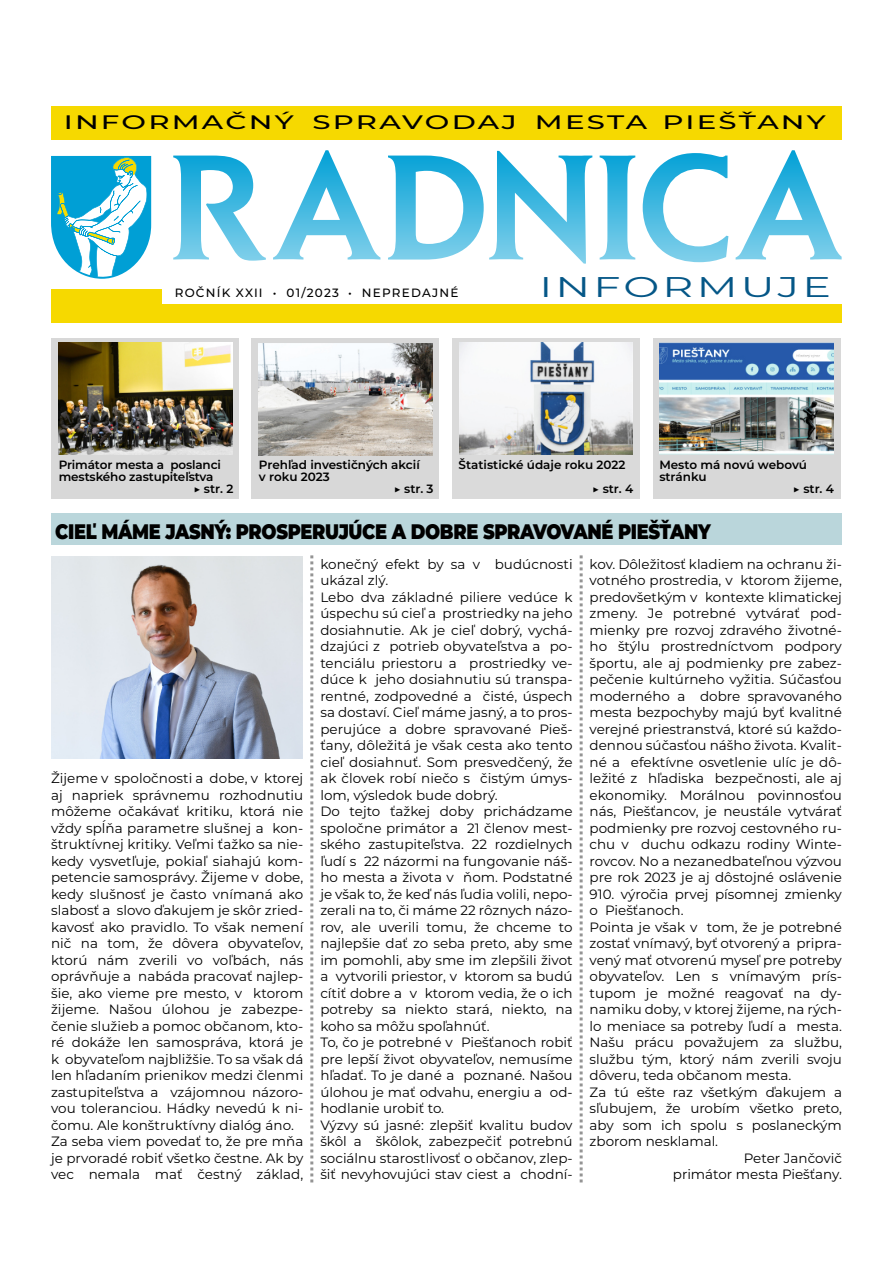
<style>
.page{position:relative;width:893px;height:1263px;background:#fff}
.page>*{position:absolute;margin:0;border:0;box-sizing:border-box;transform-origin:0 0}
.t1{font:28.5px "Montserrat";letter-spacing:.075em;color:#055787;scale:1.5 1}
.t2{font:900 21px "Montserrat";letter-spacing:-.02em;color:#000;scale:.85 1}
.t3{font:500 19.5px "Montserrat";letter-spacing:.075em;color:#000;scale:1.5 1}
.t4{font:13.5px/16.5px "Montserrat";color:#000}
.t5{font:600 12px/24px "Montserrat";letter-spacing:-.005em;color:#000}
.t6{font:500 12px "Montserrat";letter-spacing:.1em;color:#000}
.s1{font-weight:400}
</style>
<div class="page">
<div style="left:51px;top:106px;width:791px;height:34px;background:#f6d900"></div>
<div style="left:51px;top:289px;width:791px;height:34px;background:#f6d900"></div>
<svg style="left:173px;top:150px;width:669px;height:114px"></svg>
<svg style="left:51px;top:156px;width:100px;height:123px"></svg>
<div style="left:536px;top:270px;width:307px;height:33px;background:#fff"></div>
<div style="left:162px;top:286px;width:377px;height:17px;background:#fff"></div>
<div style="left:452px;top:338px;width:187px;height:160px;background:#dadada"></div>
<div style="left:252px;top:338px;width:187px;height:160px;background:#d8d8d8"></div>
<div style="left:51px;top:338px;width:187px;height:160px;background:#d8d8d8"></div>
<div style="left:653px;top:338px;width:187px;height:160px;background:#d8d8d8"></div>
<img style="left:459px;top:342px;width:174px;height:112px">
<img style="left:59px;top:342px;width:173px;height:112px">
<img style="left:259px;top:344px;width:173px;height:112px">
<img style="left:660px;top:342px;width:173px;height:112px">
<div style="left:51px;top:513px;width:791px;height:31px;background:#bad6db"></div>
<svg style="left:310px;top:555px;width:3px;height:628px"></svg>
<svg style="left:580px;top:555px;width:3px;height:628px"></svg>
<img style="left:51px;top:556px;width:251px;height:202px">
<h3 class="t3" style="left:64px;top:111px;width:509px">INFORMAČNÝ SPRAVODAJ MESTA PIEŠŤANY</h3>
<p class="t6" style="left:175px;top:286px;width:285px">ROČNÍK XXII • 01/2023 • NEPREDAJNÉ</p>
<h1 class="t1" style="left:539px;top:270px;width:196px">INFORMUJE</h1>
<p class="t5" style="left:592px;top:452px;width:43px;text-indent:-134px">Štatistické údaje roku 2022 <span class="s1">▶</span> str. 4</p>
<p class="t5" style="left:259px;top:452px;width:162px">Prehľad investičných akcií</p>
<p class="t5" style="left:259px;top:464px;width:72px">v roku 2023</p>
<p class="t5" style="left:394px;top:476px;width:41px">▶ str. 3</p>
<p class="t5" style="left:59px;top:452px;width:164px">Primátor mesta a poslanci</p>
<p class="t5" style="left:59px;top:464px;width:156px">mestského zastupiteľstva</p>
<p class="t5" style="left:193px;top:476px;width:41px">▶ str. 2</p>
<p class="t5" style="left:659px;top:452px;width:149px">Mesto má novú webovú</p>
<p class="t5" style="left:659px;top:464px;width:49px">stránku</p>
<p class="t5" style="left:793px;top:476px;width:43px">▶ str. 4</p>
<h2 class="t2" style="left:55px;top:519px;width:773px">CIEĽ MÁME JASNÝ: PROSPERUJÚCE A DOBRE SPRAVOVANÉ PIEŠŤANY</h2>
<p class="t4" style="left:51px;top:770px;width:254px">Žijeme v spoločnosti a dobe, v ktorej aj napriek správnemu rozhodnutiu môžeme očakávať kritiku, ktorá nie vždy spĺňa parametre slušnej a kon‐ štruktívnej kritiky. Veľmi ťažko sa nie‐ kedy vysvetľuje, pokiaľ siahajú kom‐ petencie samosprávy. Žijeme v dobe, kedy slušnosť je často vnímaná ako slabosť a slovo ďakujem je skôr zried‐ kavosť ako pravidlo. To však nemení nič na tom, že dôvera obyvateľov, ktorú nám zverili vo voľbách, nás oprávňuje a nabáda pracovať najlep‐ šie, ako vieme pre mesto, v ktorom žijeme. Našou úlohou je zabezpe‐ čenie služieb a pomoc občanom, kto&shy;ré dokáže len samospráva, ktorá je k obyvateľom najbližšie. To sa však dá len hľadaním prienikov medzi členmi zastupiteľstva a vzájomnou názoro‐ vou toleranciou. Hádky nevedú k ni&shy;čomu. Ale konštruktívny dialóg áno.<br>Za seba viem povedať to, že pre mňa je prvoradé robiť všetko čestne. Ak by vec nemala mať čestný základ,</p>
<p class="t4" style="left:320px;top:555px;width:254px">konečný efekt by sa v budúcnosti ukázal zlý.<br>Lebo dva základné piliere vedúce k úspechu sú cieľ a prostriedky na jeho dosiahnutie. Ak je cieľ dobrý, vychá‐ dzajúci z potrieb obyvateľstva a po‐ tenciálu priestoru a prostriedky ve‐ dúce k jeho dosiahnutiu sú transpa‐ rentné, zodpovedné a čisté, úspech sa dostaví. Cieľ máme jasný, a to pros‐ perujúce a dobre spravované Pieš‐ ťany, dôležitá je však cesta ako tento cieľ dosiahnuť. Som presvedčený, že ak človek robí niečo s čistým úmys‐ lom, výsledok bude dobrý.<br>Do tejto ťažkej doby prichádzame spoločne primátor a 21 členov mest‐ ského zastupiteľstva. 22 rozdielnych ľudí s 22 názormi na fungovanie náš‐ ho mesta a života v ňom. Podstatné je však to, že keď nás ľudia volili, nepo‐ zerali na to, či máme 22 rôznych názo‐ rov, ale uverili tomu, že chceme to najlepšie dať zo seba preto, aby sme im pomohli, aby sme im zlepšili život a vytvorili priestor, v ktorom sa budú cítiť dobre a v ktorom vedia, že o ich potreby sa niekto stará, niekto, na koho sa môžu spoľahnúť.<br>To, čo je potrebné v Piešťanoch robiť pre lepší život obyvateľov, nemusíme hľadať. To je dané a poznané. Našou úlohou je mať odvahu, energiu a od‐ hodlanie urobiť to.<br>Výzvy sú jasné: zlepšiť kvalitu budov škôl a škôlok, zabezpečiť potrebnú sociálnu starostlivosť o občanov, zlep‐ šiť nevyhovujúci stav ciest a chodní‐</p>
<p class="t4" style="left:590px;top:555px;width:254px">kov. Dôležitosť kladiem na ochranu ži‐</p>
<p class="t4" style="left:590px;top:572px;width:254px">votného prostredia, v ktorom žijeme,</p>
<p class="t4" style="left:590px;top:588px;width:254px">predovšetkým v kontexte klimatickej</p>
<p class="t4" style="left:590px;top:605px;width:254px">zmeny. Je potrebné vytvárať pod‐</p>
<p class="t4" style="left:590px;top:621px;width:254px">mienky pre rozvoj zdravého životné‐</p>
<p class="t4" style="left:590px;top:638px;width:254px">ho štýlu prostredníctvom podpory</p>
<p class="t4" style="left:590px;top:654px;width:254px">športu, ale aj podmienky pre zabez‐</p>
<p class="t4" style="left:590px;top:671px;width:254px">pečenie kultúrneho vyžitia. Súčasťou</p>
<p class="t4" style="left:590px;top:687px;width:254px">moderného a dobre spravovaného</p>
<p class="t4" style="left:590px;top:704px;width:254px">mesta bezpochyby majú byť kvalitné</p>
<p class="t4" style="left:590px;top:720px;width:254px">verejné priestranstvá, ktoré sú každo‐</p>
<p class="t4" style="left:590px;top:737px;width:254px">dennou súčasťou nášho života. Kvalit‐</p>
<p class="t4" style="left:590px;top:753px;width:254px">né a efektívne osvetlenie ulíc je dô‐</p>
<p class="t4" style="left:590px;top:770px;width:254px">ležité z hľadiska bezpečnosti, ale aj</p>
<p class="t4" style="left:590px;top:786px;width:254px">ekonomiky. Morálnou povinnosťou</p>
<p class="t4" style="left:590px;top:803px;width:254px">nás, Piešťancov, je neustále vytvárať</p>
<p class="t4" style="left:590px;top:819px;width:254px">podmienky pre rozvoj cestovného ru‐</p>
<p class="t4" style="left:590px;top:836px;width:254px">chu v duchu odkazu rodiny Winte‐</p>
<p class="t4" style="left:590px;top:852px;width:254px">rovcov. No a nezanedbateľnou výzvou</p>
<p class="t4" style="left:590px;top:869px;width:254px">pre rok 2023 je aj dôstojné oslávenie</p>
<p class="t4" style="left:590px;top:885px;width:254px">910. výročia prvej písomnej zmienky</p>
<p class="t4" style="left:590px;top:902px;width:95px">o Piešťanoch.</p>
<p class="t4" style="left:590px;top:918px;width:254px">Pointa je však v tom, že je potrebné</p>
<p class="t4" style="left:590px;top:935px;width:254px">zostať vnímavý, byť otvorený a pripra‐</p>
<p class="t4" style="left:590px;top:951px;width:254px">vený mať otvorenú myseľ pre potreby</p>
<p class="t4" style="left:590px;top:968px;width:254px">obyvateľov. Len s vnímavým prís-</p>
<p class="t4" style="left:590px;top:984px;width:254px">tupom je možné reagovať na dy‐</p>
<p class="t4" style="left:590px;top:1001px;width:254px">namiku doby, v ktorej žijeme, na rých‐</p>
<p class="t4" style="left:590px;top:1017px;width:254px">lo meniace sa potreby ľudí a mesta.</p>
<p class="t4" style="left:590px;top:1034px;width:254px">Našu prácu považujem za službu,</p>
<p class="t4" style="left:590px;top:1050px;width:254px">službu tým, ktorý nám zverili svoju</p>
<p class="t4" style="left:590px;top:1067px;width:203px">dôveru, teda občanom mesta.</p>
<p class="t4" style="left:590px;top:1083px;width:254px">Za tú ešte raz všetkým ďakujem a</p>
<p class="t4" style="left:590px;top:1100px;width:254px">sľubujem, že urobím všetko preto,</p>
<p class="t4" style="left:590px;top:1116px;width:254px">aby som ich spolu s poslaneckým</p>
<p class="t4" style="left:590px;top:1133px;width:130px">zborom nesklamal.</p>
<p class="t4" style="left:744px;top:1149px;width:100px">Peter Jančovič</p>
<p class="t4" style="left:673px;top:1166px;width:171px">primátor mesta Piešťany.</p>
</div>
